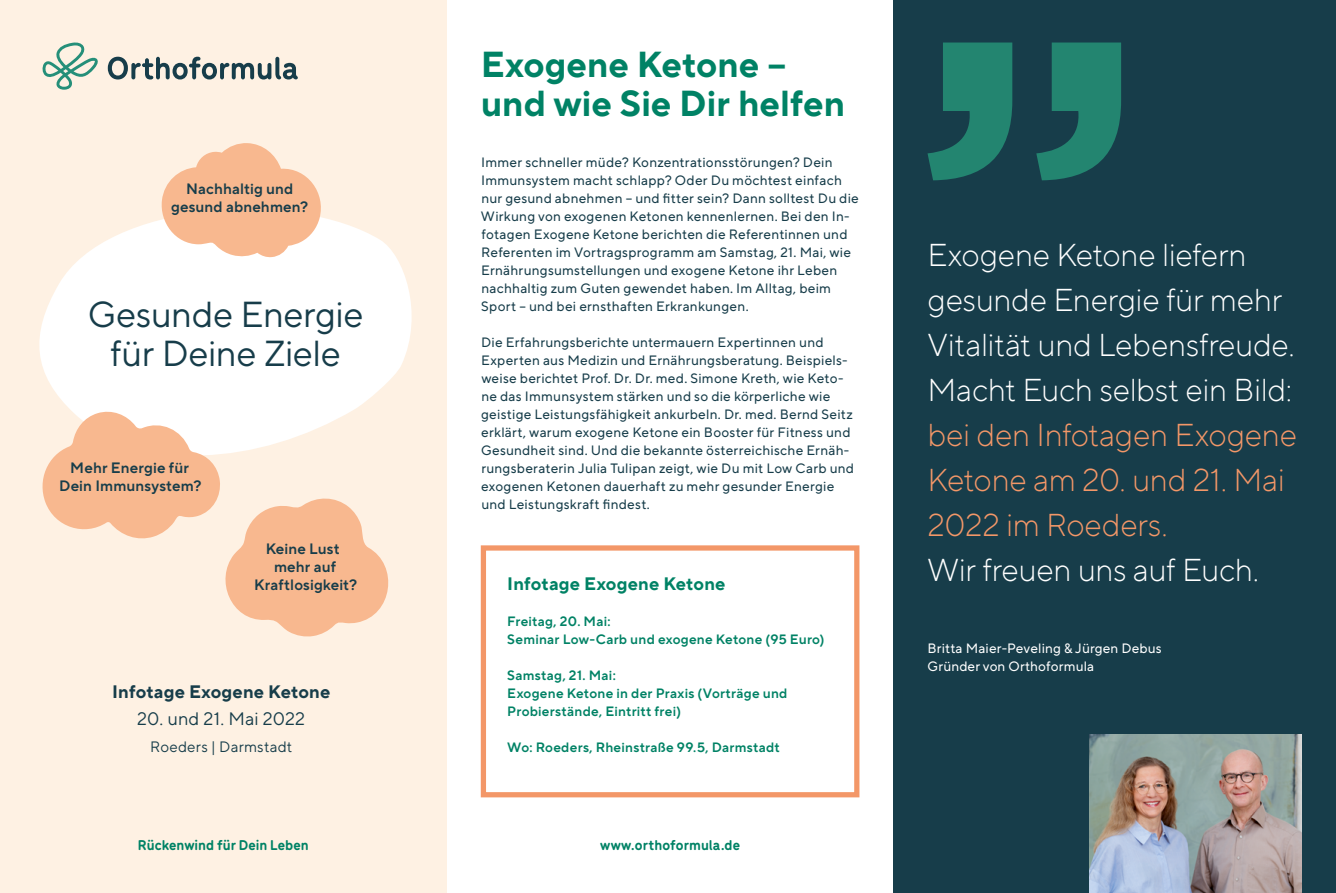
<style>
.page{position:relative;width:1336px;height:893px;background:#fff}
.page>*{position:absolute;margin:0;border:0;box-sizing:border-box;transform-origin:0 0}
.t1{font:700 36px/39px "TT Norms Pro";color:#008265}
.t2{font:36px/39px "TT Norms Pro";letter-spacing:-.01em;color:#173d4a;text-align:center}
.t3{font:300 31.5px/45px "TT Norms Pro";letter-spacing:-.01em;color:#fff}
.t4{font:300 31.5px/45px "TT Norms Pro";letter-spacing:-.005em;color:#f39768}
.t5{font:700 18px "TT Norms Pro";letter-spacing:.01em;color:#008265}
.t6{font:700 18px "TT Norms Pro";letter-spacing:.01em;color:#173d4a}
.t7{font:18px "TT Norms Pro";letter-spacing:.005em;color:#173d4a}
.t8{font:600 15px/18px "TT Norms Pro";letter-spacing:.01em;color:#173d4a;text-align:center}
.t9{font:700 15px "Menco";letter-spacing:.005em;color:#008265}
.t10{font:15px "TT Norms Pro";letter-spacing:.015em;color:#173d4a}
.t11{font:13.5px/18px "TT Norms Pro";letter-spacing:.02em;color:#173d4a}
.t12{font:600 13.5px/18px "TT Norms Pro";letter-spacing:.015em;color:#008265}
.t13{font:13.5px/18px "TT Norms Pro";letter-spacing:.01em;color:#fff}
</style>
<div class="page">
<div style="left:480px;top:545px;width:379px;height:252px;border:5px solid #f39768"></div>
<div style="left:0;top:0;width:446px;height:893px;background:#fef1e3"></div>
<svg style="left:108px;top:57px;width:190px;height:23px"></svg>
<svg style="left:43px;top:43px;width:55px;height:47px"></svg>
<svg style="left:39px;top:219px;width:373px;height:190px;background:#fefdfb"></svg>
<svg style="left:42px;top:409px;width:347px;height:228px"></svg>
<svg style="left:159px;top:143px;width:167px;height:115px"></svg>
<div style="left:893px;top:0;width:442px;height:893px;background:#173d4a"></div>
<svg style="left:927px;top:43px;width:193px;height:137px"></svg>
<img style="left:1089px;top:734px;width:212px;height:159px">
<p class="t8" style="left:171px;top:179px;width:139px">Nachhaltig und gesund abnehmen?</p>
<h1 class="t2" style="left:88px;top:292px;width:277px">Gesunde Energie für Deine Ziele</h1>
<p class="t8" style="left:59px;top:458px;width:144px">Mehr Energie für<br>Dein Immunsystem?</p>
<p class="t8" style="left:254px;top:539px;width:105px">Keine Lust mehr auf<br>Kraftlosigkeit?</p>
<h3 class="t6" style="left:112px;top:679px;width:219px">Infotage Exogene Ketone</h3>
<h3 class="t7" style="left:137px;top:706px;width:169px">20. und 21. Mai 2022</h3>
<p class="t10" style="left:150px;top:736px;width:143px">Roeders | Darmstadt</p>
<h1 class="t1" style="left:480px;top:42px;width:366px">Exogene Ketone – und wie Sie Dir helfen</h1>
<p class="t11" style="left:481px;top:153px;width:379px">Immer schneller müde? Konzentrationsstörungen? Dein Immunsystem macht schlapp? Oder Du möchtest einfach nur gesund abnehmen – und fitter sein? Dann solltest Du die Wirkung von exogenen Ketonen kennenlernen. Bei den In&shy;fotagen Exogene Ketone berichten die Referentinnen und Referenten im Vortragsprogramm am Samstag, 21. Mai, wie Ernährungsumstellungen und exogene Ketone ihr Leben nachhaltig zum Guten gewendet haben. Im Alltag, beim Sport – und bei ernsthaften Erkrankungen.</p>
<p class="t11" style="left:481px;top:333px;width:374px">Die Erfahrungsberichte untermauern Expertinnen und Experten aus Medizin und Ernährungsberatung. Beispiels&shy;weise berichtet Prof. Dr. Dr. med. Simone Kreth, wie Keto&shy;ne das Immunsystem stärken und so die körperliche wie geistige Leistungsfähigkeit ankurbeln. Dr. med. Bernd Seitz erklärt, warum exogene Ketone ein Booster für Fitness und Gesundheit sind. Und die bekannte österreichische Ernäh&shy;rungsberaterin Julia Tulipan zeigt, wie Du mit Low Carb und exogenen Ketonen dauerhaft zu mehr gesunder Energie und Leistungskraft findest.</p>
<h3 class="t5" style="left:507px;top:571px;width:219px">Infotage Exogene Ketone</h3>
<p class="t12" style="left:507px;top:612px;width:319px">Freitag, 20. Mai:<br>Seminar Low-Carb und exogene Ketone (95 Euro)</p>
<p class="t12" style="left:507px;top:666px;width:281px">Samstag, 21. Mai:<br>Exogene Ketone in der Praxis (Vorträge und<br>Probierstände, Eintritt frei)</p>
<p class="t12" style="left:507px;top:738px;width:274px">Wo: Roeders, Rheinstraße 99.5, Darmstadt</p>
<p class="t9" style="left:138px;top:834px;width:172px">Rückenwind für Dein Leben</p>
<p class="t9" style="left:600px;top:834px;width:141px">www.orthoformula.de</p>
<h2 class="t3" style="left:927px;top:230px;width:368px">Exogene Ketone liefern gesunde Energie für mehr<br>Vitalität und Lebensfreude.<br>Macht Euch selbst ein Bild:</h2>
<h2 class="t4" style="left:927px;top:410px;width:371px">bei den Infotagen Exogene<br>Ketone am 20. und 21. Mai<br>2022 im Roeders.</h2>
<h2 class="t3" style="left:927px;top:546px;width:333px">Wir freuen uns auf Euch.</h2>
<p class="t13" style="left:927px;top:639px;width:236px">Britta Maier-Peveling &amp; Jürgen Debus<br>Gründer von Orthoformula</p>
</div>
